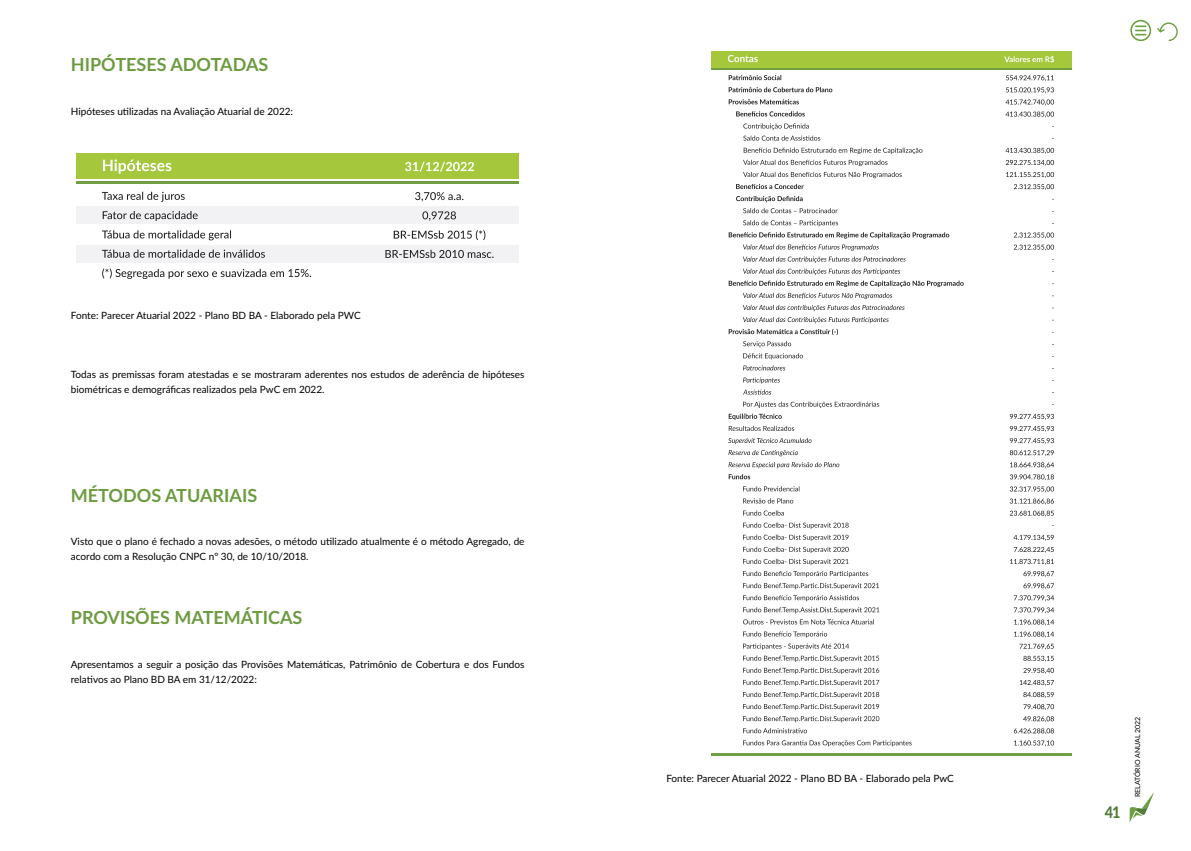
<style>
.page{position:relative;width:1191px;height:851px;background:#fff}
.page>*{position:absolute;margin:0;border:0;box-sizing:border-box;transform-origin:0 0}
.t1{font:700 18px "Lato";color:#6c9b40}
.t2{font:800 16px "Lato";color:#527c3b;scale:.9 1}
.t3{font:10px/15px "Lato";color:#000}
.t4{font:7px "Lato";color:#000}
</style>
<div class="page">
<svg style="left:1157px;top:22px;width:20px;height:19px"></svg>
<svg style="left:1129px;top:793px;width:24px;height:29px"></svg>
<svg style="left:1130px;top:20px;width:21px;height:21px"></svg>
<div style="left:77px;top:245px;width:442px;height:18px;background:#f2f2f4"></div>
<div style="left:77px;top:153px;width:442px;height:26px;background:#a4c73c"></div>
<hr style="left:77px;top:181px;width:442px;height:3px;background:#6f9f42">
<div style="left:77px;top:206px;width:442px;height:18px;background:#f2f2f4"></div>
<svg style="left:103px;top:159px;width:68px;height:15px"></svg>
<svg style="left:102px;top:192px;width:209px;height:87px"></svg>
<svg style="left:415px;top:192px;width:48px;height:29px"></svg>
<svg style="left:385px;top:230px;width:108px;height:28px"></svg>
<svg style="left:405px;top:162px;width:69px;height:10px"></svg>
<div style="left:711px;top:51px;width:361px;height:16px;background:#a4c73c"></div>
<hr style="left:711px;top:69px;width:361px;height:1px;background:#6f9f42">
<svg style="left:728px;top:55px;width:30px;height:7px"></svg>
<svg style="left:1005px;top:75px;width:49px;height:330px"></svg>
<svg style="left:1009px;top:414px;width:45px;height:30px"></svg>
<svg style="left:1009px;top:450px;width:45px;height:235px"></svg>
<svg style="left:1013px;top:692px;width:41px;height:54px"></svg>
<svg style="left:1004px;top:56px;width:50px;height:7px"></svg>
<svg style="left:728px;top:75px;width:53px;height:5px"></svg>
<svg style="left:728px;top:87px;width:104px;height:5px"></svg>
<svg style="left:728px;top:99px;width:71px;height:5px"></svg>
<svg style="left:736px;top:111px;width:69px;height:5px"></svg>
<svg style="left:743px;top:123px;width:77px;height:18px"></svg>
<svg style="left:743px;top:148px;width:179px;height:6px"></svg>
<svg style="left:743px;top:160px;width:144px;height:6px"></svg>
<svg style="left:743px;top:172px;width:158px;height:6px"></svg>
<svg style="left:736px;top:184px;width:67px;height:5px"></svg>
<svg style="left:736px;top:196px;width:66px;height:6px"></svg>
<svg style="left:743px;top:208px;width:94px;height:5px"></svg>
<svg style="left:743px;top:220px;width:95px;height:6px"></svg>
<svg style="left:728px;top:232px;width:221px;height:6px"></svg>
<svg style="left:728px;top:244px;width:235px;height:43px"></svg>
<svg style="left:743px;top:293px;width:149px;height:6px"></svg>
<svg style="left:743px;top:305px;width:161px;height:6px"></svg>
<svg style="left:728px;top:317px;width:160px;height:18px"></svg>
<svg style="left:743px;top:341px;width:48px;height:6px"></svg>
<svg style="left:743px;top:353px;width:60px;height:6px"></svg>
<svg style="left:743px;top:365px;width:42px;height:5px"></svg>
<svg style="left:743px;top:377px;width:37px;height:6px"></svg>
<svg style="left:743px;top:389px;width:28px;height:5px"></svg>
<svg style="left:728px;top:401px;width:151px;height:19px"></svg>
<svg style="left:728px;top:426px;width:66px;height:5px"></svg>
<svg style="left:728px;top:438px;width:83px;height:6px"></svg>
<svg style="left:728px;top:450px;width:69px;height:6px"></svg>
<svg style="left:728px;top:462px;width:111px;height:6px"></svg>
<svg style="left:728px;top:474px;width:22px;height:5px"></svg>
<svg style="left:743px;top:486px;width:56px;height:5px"></svg>
<svg style="left:743px;top:498px;width:50px;height:5px"></svg>
<svg style="left:743px;top:510px;width:41px;height:5px"></svg>
<svg style="left:743px;top:522px;width:105px;height:6px"></svg>
<svg style="left:743px;top:534px;width:105px;height:31px"></svg>
<svg style="left:743px;top:571px;width:125px;height:6px"></svg>
<svg style="left:743px;top:583px;width:136px;height:6px"></svg>
<svg style="left:743px;top:595px;width:116px;height:6px"></svg>
<svg style="left:743px;top:607px;width:136px;height:6px"></svg>
<svg style="left:743px;top:619px;width:131px;height:5px"></svg>
<svg style="left:743px;top:631px;width:84px;height:6px"></svg>
<svg style="left:743px;top:643px;width:106px;height:6px"></svg>
<svg style="left:743px;top:655px;width:136px;height:6px"></svg>
<svg style="left:743px;top:667px;width:136px;height:6px"></svg>
<svg style="left:743px;top:679px;width:136px;height:31px"></svg>
<svg style="left:743px;top:716px;width:136px;height:6px"></svg>
<svg style="left:743px;top:728px;width:64px;height:5px"></svg>
<svg style="left:743px;top:740px;width:168px;height:6px"></svg>
<hr style="left:711px;top:752px;width:361px;height:3px;background:#6f9f42">
<h1 class="t1" style="left:71px;top:51px;width:199px">HIPÓTESES ADOTADAS</h1>
<p class="t3" style="left:71px;top:103px;width:224px">Hipóteses utilizadas na Avaliação Atuarial de 2022:</p>
<p class="t3" style="left:71px;top:308px;width:291px">Fonte: Parecer Atuarial 2022 - Plano BD BA - Elaborado pela PWC</p>
<p class="t3" style="left:71px;top:366px;width:455px">Todas as premissas foram atestadas e se mostraram aderentes nos estudos de aderência de hipóteses biométricas e demográficas realizados pela PwC em 2022.</p>
<h1 class="t1" style="left:71px;top:482px;width:188px">MÉTODOS ATUARIAIS</h1>
<p class="t3" style="left:71px;top:533px;width:455px">Visto que o plano é fechado a novas adesões, o método utilizado atualmente é o método Agregado, de acordo com a Resolução CNPC nº 30, de 10/10/2018.</p>
<h1 class="t1" style="left:71px;top:604px;width:233px">PROVISÕES MATEMÁTICAS</h1>
<p class="t3" style="left:71px;top:656px;width:455px">Apresentamos a seguir a posição das Provisões Matemáticas, Patrimônio de Cobertura e dos Fundos relativos ao Plano BD BA em 31/12/2022:</p>
<p class="t3" style="left:666px;top:770px;width:289px">Fonte: Parecer Atuarial 2022 - Plano BD BA - Elaborado pela PwC</p>
<h2 class="t2" style="left:1104px;top:800px;width:19px">41</h2>
<p class="t4" style="left:1132px;top:797px;width:82px;rotate:-90deg">RELATÓRIO ANUAL 2022</p>
</div>
